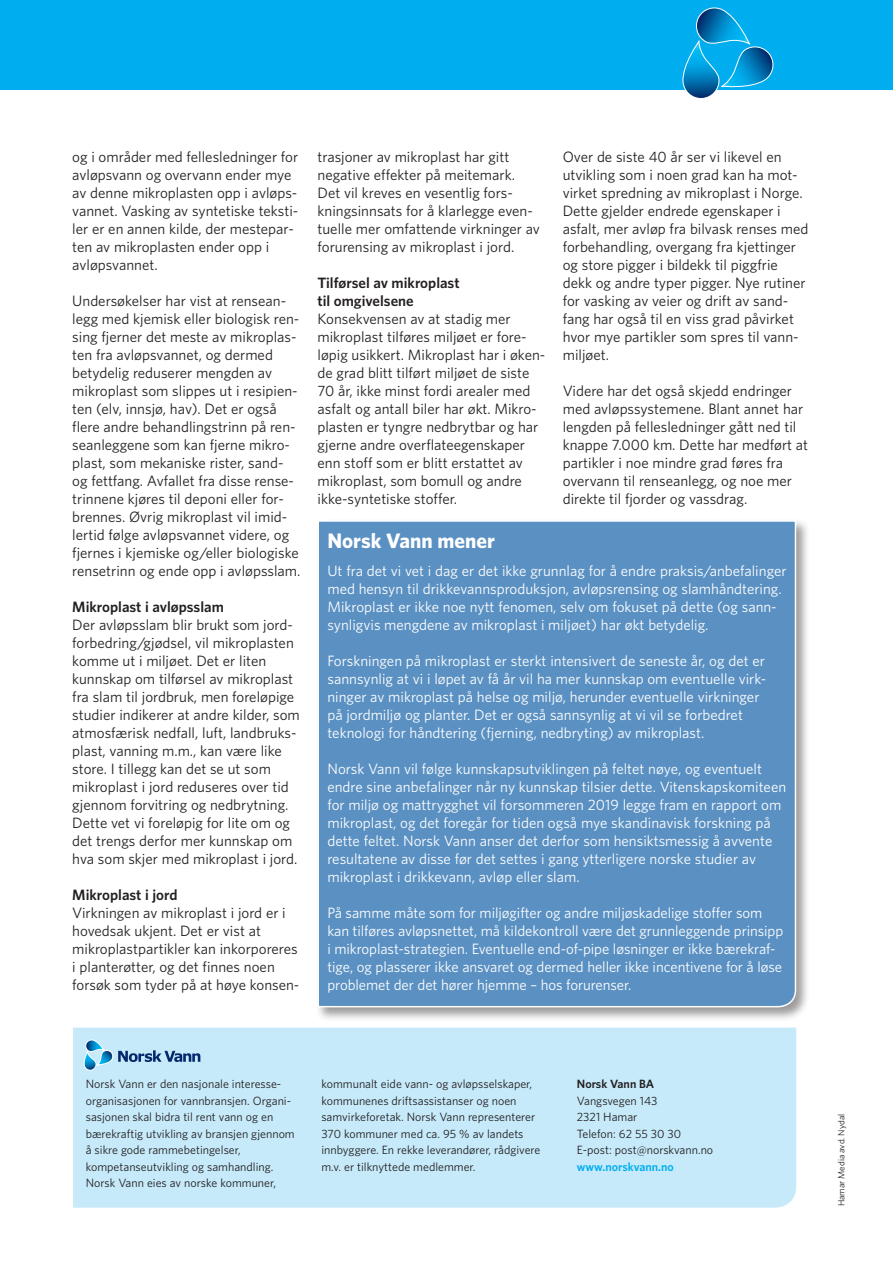
<style>
.page{position:relative;width:893px;height:1263px;background:#fff}
.page>*{position:absolute;margin:0;border:0;box-sizing:border-box;transform-origin:0 0}
._01__Tittel{font:700 21px "Whitney";color:#fff}
._04__Txt{font:15px/18px "Whitney";color:#231f20}
._04__Txt-2{font:15px/18px "Whitney";color:#fff}
._05__Mtxt{font:600 15px/18px "Whitney";color:#231f20}
._04__Txt-3{font:12px/16.5px "Whitney";color:#231f20}
._04__Txt-4{font:600 12px "Whitney";color:#00aeef}
._04__Txt-5{font:600 12px "Whitney";color:#231f20}
.t1{font:9px "Whitney";color:#231f20}
</style>
<div class="page">
<div style="left:0;top:0;width:893px;height:89px;background:#00aeef"></div>
<div style="left:315px;top:518px;width:495px;height:503px;background:#231f20;opacity:.45"></div>
<div style="left:317px;top:519px;width:480px;height:489px;background:#5a90c2"></div>
<svg style="left:682px;top:7px;width:94px;height:92px"></svg>
<div style="left:73px;top:1027px;width:723px;height:181px;background:#c6eafa"></div>
<svg style="left:83px;top:1039px;width:117px;height:32px"></svg>
<p class="_04__Txt" style="left:72px;top:147px;width:227px">og i områder med fellesledninger for avløpsvann og overvann ender mye av denne mikroplasten opp i avløps&shy;vannet. Vasking av syntetiske teksti&shy;ler er en annen kilde, der mestepar&shy;ten av mikroplasten ender opp i avløpsvannet.</p>
<p class="_04__Txt" style="left:72px;top:291px;width:230px">Undersøkelser har vist at rensean&shy;legg med kjemisk eller biologisk ren&shy;sing fjerner det meste av mikroplas&shy;ten fra avløpsvannet, og dermed betydelig reduserer mengden av mikroplast som slippes ut i resipien&shy;ten (elv, innsjø, hav). Det er også flere andre behandlingstrinn på ren&shy;seanleggene som kan fjerne mikro&shy;plast, som mekaniske rister, sand&shy;og fettfang. Avfallet fra disse rense&shy;trinnene kjøres til deponi eller for&shy;brennes. Øvrig mikroplast vil imid&shy;lertid følge avløpsvannet videre, og fjernes i kjemiske og/eller biologiske rensetrinn og ende opp i avløpsslam.</p>
<p class="_05__Mtxt" style="left:72px;top:597px;width:153px">Mikroplast i avløpsslam</p>
<p class="_04__Txt" style="left:72px;top:615px;width:229px">Der avløpsslam blir brukt som jord&shy;forbedring/gjødsel, vil mikroplasten komme ut i miljøet. Det er liten kunnskap om tilførsel av mikroplast fra slam til jordbruk, men foreløpige studier indikerer at andre kilder, som atmosfærisk nedfall, luft, landbruks&shy;plast, vanning m.m., kan være like store. I tillegg kan det se ut som mikroplast i jord reduseres over tid gjennom forvitring og nedbrytning.<br>Dette vet vi foreløpig for lite om og det trengs derfor mer kunnskap om hva som skjer med mikroplast i jord.</p>
<p class="_05__Mtxt" style="left:72px;top:885px;width:107px">Mikroplast i jord</p>
<p class="_04__Txt" style="left:72px;top:903px;width:229px">Virkningen av mikroplast i jord er i hovedsak ukjent. Det er vist at mikroplastpartikler kan inkorporeres i planterøtter, og det finnes noen forsøk som tyder på at høye konsen-</p>
<p class="_04__Txt" style="left:317px;top:147px;width:224px">trasjoner av mikroplast har gitt negative effekter på meitemark.<br>Det vil kreves en vesentlig fors&shy;kningsinnsats for å klarlegge even&shy;tuelle mer omfattende virkninger av forurensing av mikroplast i jord.</p>
<p class="_05__Mtxt" style="left:317px;top:273px;width:144px">Tilførsel av mikroplast til omgivelsene</p>
<p class="_04__Txt" style="left:317px;top:309px;width:229px">Konsekvensen av at stadig mer mikroplast tilføres miljøet er fore&shy;løpig usikkert. Mikroplast har i øken&shy;de grad blitt tilført miljøet de siste 70 år, ikke minst fordi arealer med asfalt og antall biler har økt. Mikro&shy;plasten er tyngre nedbrytbar og har gjerne andre overflateegenskaper enn stoff som er blitt erstattet av mikroplast, som bomull og andre ikke-syntetiske stoffer.</p>
<p class="_04__Txt" style="left:563px;top:147px;width:247px">Over de siste 40 år ser vi likevel en utvikling som i noen grad kan ha mot&shy;virket spredning av mikroplast i Norge.<br>Dette gjelder endrede egenskaper i asfalt, mer avløp fra bilvask renses med forbehandling, overgang fra kjettinger og store pigger i bildekk til piggfrie dekk og andre typer pigger. Nye rutiner for vasking av veier og drift av sand&shy;fang har også til en viss grad påvirket hvor mye partikler som spres til vann&shy;miljøet.</p>
<p class="_04__Txt" style="left:563px;top:381px;width:247px">Videre har det også skjedd endringer med avløpssystemene. Blant annet har lengden på fellesledninger gått ned til knappe 7.000 km. Dette har medført at partikler i noe mindre grad føres fra overvann til renseanlegg, og noe mer direkte til fjorder og vassdrag.</p>
<p class="_01__Tittel" style="left:327px;top:527px;width:169px">Norsk Vann mener</p>
<p class="_04__Txt-2" style="left:327px;top:561px;width:461px">Ut fra det vi vet i dag er det ikke grunnlag for å endre praksis/anbefalinger med hensyn til drikkevannsproduksjon, avløpsrensing og slamhåndtering.<br>Mikroplast er ikke noe nytt fenomen, selv om fokuset på dette (og sann&shy;synligvis mengdene av mikroplast i miljøet) har økt betydelig.</p>
<p class="_04__Txt-2" style="left:327px;top:651px;width:439px">Forskningen på mikroplast er sterkt intensivert de seneste år, og det er sannsynlig at vi i løpet av få år vil ha mer kunnskap om eventuelle virk&shy;ninger av mikroplast på helse og miljø, herunder eventuelle virkninger på jordmiljø og planter. Det er også sannsynlig at vi vil se forbedret teknologi for håndtering (fjerning, nedbryting) av mikroplast.</p>
<p class="_04__Txt-2" style="left:327px;top:759px;width:460px">Norsk Vann vil følge kunnskapsutviklingen på feltet nøye, og eventuelt endre sine anbefalinger når ny kunnskap tilsier dette. Vitenskapskomiteen for miljø og mattrygghet vil forsommeren 2019 legge fram en rapport om mikroplast, og det foregår for tiden også mye skandinavisk forskning på dette feltet. Norsk Vann anser det derfor som hensiktsmessig å avvente resultatene av disse før det settes i gang ytterligere norske studier av mikroplast i drikkevann, avløp eller slam.</p>
<p class="_04__Txt-2" style="left:327px;top:903px;width:457px">På samme måte som for miljøgifter og andre miljøskadelige stoffer som kan tilføres avløpsnettet, må kildekontroll være det grunnleggende prinsipp i mikroplast-strategien. Eventuelle end-of-pipe løsninger er ikke bærekraf&shy;tige, og plasserer ikke ansvaret og dermed heller ikke incentivene for å løse problemet der det hører hjemme – hos forurenser.</p>
<p class="_04__Txt-3" style="left:86px;top:1075px;width:211px">Norsk Vann er den nasjonale interesse&shy;organisasjonen for vannbransjen. Organi&shy;sasjonen skal bidra til rent vann og en bærekraftig utvikling av bransjen gjennom å sikre gode rammebetingelser, kompetanseutvikling og samhandling.<br>Norsk Vann eies av norske kommuner,</p>
<p class="_04__Txt-3" style="left:321px;top:1075px;width:220px">kommunalt eide vann- og avløpsselskaper, kommunenes driftsassistanser og noen samvirkeforetak. Norsk Vann representerer 370 kommuner med ca. 95 % av landets innbyggere. En rekke leverandører, rådgivere m.v. er tilknyttede medlemmer.</p>
<p class="_04__Txt-5" style="left:577px;top:1076px;width:79px">Norsk Vann BA</p>
<p class="_04__Txt-3" style="left:577px;top:1092px;width:82px">Vangsvegen 143</p>
<p class="_04__Txt-3" style="left:577px;top:1108px;width:62px">2321 Hamar</p>
<p class="_04__Txt-3" style="left:577px;top:1125px;width:106px">Telefon: 62 55 30 30</p>
<p class="_04__Txt-3" style="left:577px;top:1141px;width:138px">E-post: post@norskvann.no</p>
<p class="_04__Txt-4" style="left:577px;top:1158px;width:98px">www.norskvann.no</p>
<p class="t1" style="left:835px;top:1206px;width:94px;rotate:-90deg">Hamar Media avd. Nydal</p>
</div>
